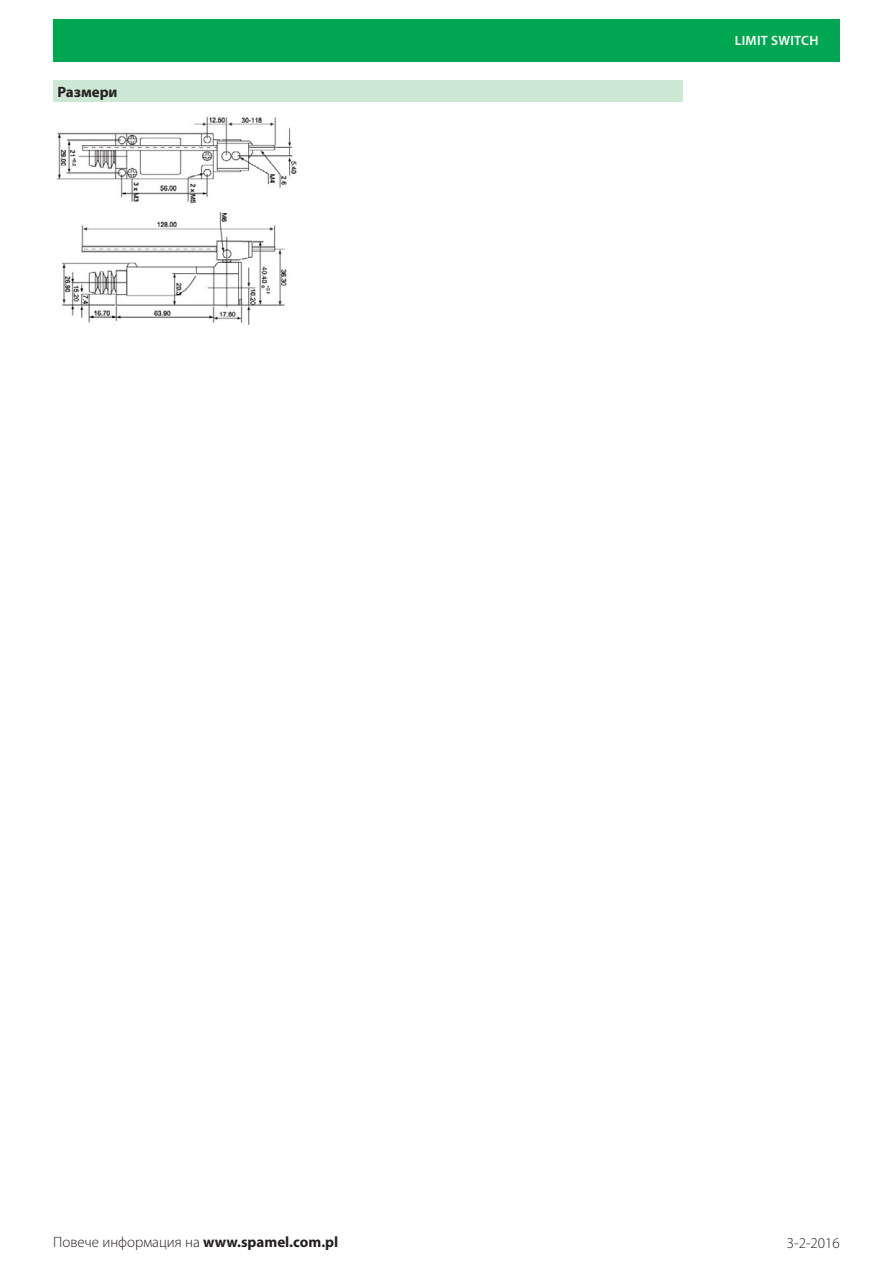
<style>
.page{position:relative;width:893px;height:1263px;background:#fff}
.page>*{position:absolute;margin:0;border:0;box-sizing:border-box;transform-origin:0 0}
.t1{font:300 15px "Myriad Pro";color:#231f20}
.Überschrift{font:700 15px "Myriad Pro";color:#231f20}
.t2{font:600 13.5px "Myriad Pro";letter-spacing:.02em;color:#fff}
.s1{font-weight:700}
</style>
<div class="page">
<div style="left:53px;top:19px;width:787px;height:43px;background:#00a651"></div>
<img style="left:56px;top:116px;width:241px;height:209px">
<div style="left:53px;top:81px;width:629px;height:21px;background:#cce7d3"></div>
<p class="Überschrift" style="left:57px;top:82px;width:62px">Размери</p>
<p class="t2" style="left:735px;top:32px;width:85px">LIMIT SWITCH</p>
<p class="t1" style="left:53px;top:1234px;width:287px">Повече информация на <span class="s1">www.spamel.com.pl</span></p>
<p class="t1" style="left:787px;top:1234px;width:54px">3-2-2016</p>
</div>
